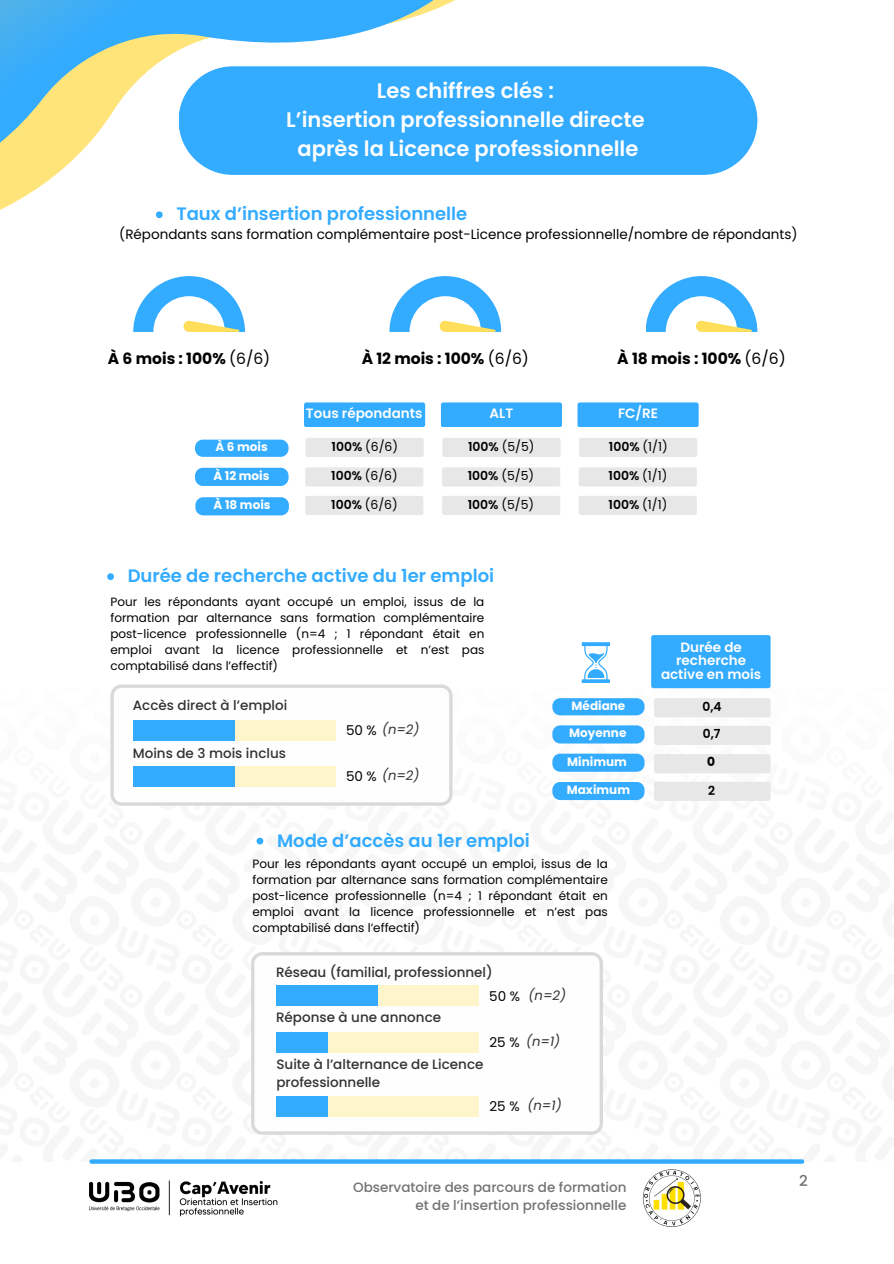
<style>
.page{position:relative;width:894px;height:1264px;background:#fff}
.page>*{position:absolute;margin:0;border:0;box-sizing:border-box;transform-origin:0 0}
.t1{font:600 21px/29.2px "Poppins";color:#fefefe;text-align:center}
.t2{font:600 18px "Poppins";color:#33abff}
.t3{font:700 15.45px "Poppins";color:#000}
.t4{font:500 15px "Poppins";color:#737373}
.t5{font:500 13.5px/18px "Poppins";color:#323232}
.t6{font:13.5px "Poppins";color:#000}
.t7{font:500 13.5px/18px "Poppins";color:#737373;text-align:right}
.t8{font:600 13.5px/13.5px "Poppins";color:#fefefe;text-align:center}
.t9{font:italic 13.2px "Poppins";color:#323232}
.t10{font:12.3px "Poppins";color:#000}
.t11{font:12px/16px "Poppins";color:#000;text-align:justify}
.t12{font:700 12px "Poppins";color:#fefefe}
.s1{font-weight:400}
.s2{font-weight:600}
.s3{font-style:normal;font-size:13.5px;color:#000}
</style>
<div class="page">
<svg style="left:92px;top:1159px;width:709px;height:4px;background:#42b0fe"></svg>
<div style="left:178px;top:66px;width:579px;height:109px;background:#33abff;border-radius:54px"></div>
<svg style="left:646px;top:276px;width:111px;height:56px"></svg>
<svg style="left:107px;top:573px;width:7px;height:7px"></svg>
<svg style="left:256px;top:837px;width:7px;height:7px"></svg>
<svg style="left:110px;top:684px;width:342px;height:121px"></svg>
<div style="left:133px;top:720px;width:203px;height:20px;background:#fff5cb"></div>
<div style="left:133px;top:720px;width:101px;height:20px;background:#33abff"></div>
<div style="left:133px;top:766px;width:203px;height:20px;background:#fff5cb"></div>
<div style="left:133px;top:766px;width:101px;height:20px;background:#33abff"></div>
<svg style="left:251px;top:952px;width:351px;height:182px"></svg>
<div style="left:276px;top:985px;width:203px;height:21px;background:#fff5cb"></div>
<div style="left:276px;top:985px;width:101px;height:21px;background:#33abff"></div>
<div style="left:276px;top:1032px;width:203px;height:20px;background:#fff5cb"></div>
<div style="left:276px;top:1032px;width:51px;height:20px;background:#33abff"></div>
<div style="left:276px;top:1095px;width:203px;height:21px;background:#fff5cb"></div>
<div style="left:276px;top:1095px;width:51px;height:21px;background:#33abff"></div>
<div style="left:304px;top:402px;width:121px;height:25px;background:#33abff;border-radius:2px"></div>
<div style="left:195px;top:468px;width:93px;height:18px;background:#33abff;border-radius:8px"></div>
<div style="left:195px;top:439px;width:93px;height:18px;background:#33abff;border-radius:8px"></div>
<div style="left:195px;top:497px;width:94px;height:18px;background:#33abff;border-radius:8px"></div>
<div style="left:441px;top:402px;width:121px;height:25px;background:#33abff;border-radius:2px"></div>
<div style="left:577px;top:402px;width:121px;height:25px;background:#33abff;border-radius:2px"></div>
<div style="left:305px;top:438px;width:118px;height:19px;background:#e7e7e7;border-radius:2px"></div>
<div style="left:442px;top:438px;width:118px;height:19px;background:#e7e7e7;border-radius:2px"></div>
<div style="left:578px;top:438px;width:119px;height:19px;background:#e7e7e7;border-radius:2px"></div>
<div style="left:305px;top:467px;width:118px;height:19px;background:#e7e7e7;border-radius:2px"></div>
<div style="left:442px;top:467px;width:118px;height:19px;background:#e7e7e7;border-radius:2px"></div>
<div style="left:578px;top:467px;width:118px;height:19px;background:#e7e7e7;border-radius:2px"></div>
<div style="left:305px;top:496px;width:118px;height:19px;background:#e7e7e7;border-radius:2px"></div>
<div style="left:442px;top:496px;width:118px;height:19px;background:#e7e7e7;border-radius:2px"></div>
<div style="left:578px;top:496px;width:118px;height:19px;background:#e7e7e7;border-radius:2px"></div>
<img style="left:89px;top:1180px;width:188px;height:36px">
<img style="left:642px;top:1169px;width:59px;height:58px">
<svg style="left:552px;top:725px;width:92px;height:18px;background:#3daffe"></svg>
<svg style="left:552px;top:698px;width:92px;height:17px;background:#3baefe"></svg>
<svg style="left:552px;top:753px;width:92px;height:18px;background:#3fb0fe"></svg>
<div style="left:552px;top:782px;width:92px;height:18px;background:#33abff"></div>
<div style="left:651px;top:635px;width:119px;height:53px;background:#33abff;border-radius:2px"></div>
<div style="left:654px;top:698px;width:116px;height:19px;background:#e7e7e7;border-radius:2px"></div>
<div style="left:654px;top:725px;width:116px;height:20px;background:#e7e7e7;border-radius:2px"></div>
<div style="left:654px;top:754px;width:116px;height:19px;background:#e7e7e7;border-radius:2px"></div>
<div style="left:654px;top:781px;width:116px;height:20px;background:#e7e7e7;border-radius:2px"></div>
<svg style="left:581px;top:642px;width:28px;height:40px"></svg>
<svg style="left:0;top:0;width:552px;height:332px"></svg>
<h3 class="t1" style="left:286px;top:76px;width:360px">Les chiffres clés :<br>L’insertion professionnelle directe après la Licence professionnelle</h3>
<h3 class="t2" style="left:176px;top:201px;width:292px">Taux d’insertion professionnelle</h3>
<p class="t6" style="left:119px;top:225px;width:679px">(Répondants sans formation complémentaire post-Licence professionnelle/nombre de répondants)</p>
<p class="t3" style="left:108px;top:348px;width:164px">À 6 mois : 100% <span class="s1">(6/6)</span></p>
<p class="t3" style="left:361px;top:348px;width:169px">À 12 mois : 100% <span class="s1">(6/6)</span></p>
<h1 class="t3" style="left:617px;top:348px;width:170px">À 18 mois : 100% <span class="s1">(6/6)</span></h1>
<h6 class="t12" style="left:215px;top:438px;width:54px">À 6 mois</h6>
<h4 class="t12" style="left:213px;top:467px;width:58px">À 12 mois</h4>
<h6 class="t12" style="left:213px;top:497px;width:58px">À 18 mois</h6>
<h6 class="t8" style="left:306px;top:407px;width:118px">Tous répondants</h6>
<h6 class="t8" style="left:489px;top:406px;width:25px">ALT</h6>
<p class="t8" style="left:618px;top:406px;width:42px">FC/RE</p>
<p class="t10" style="left:331px;top:438px;width:68px"><span class="s2">100%</span> (6/6)</p>
<p class="t10" style="left:468px;top:438px;width:68px"><span class="s2">100%</span> (5/5)</p>
<h5 class="t10" style="left:608px;top:438px;width:60px"><span class="s2">100%</span> (1/1)</h5>
<p class="t10" style="left:331px;top:467px;width:68px"><span class="s2">100%</span> (6/6)</p>
<h5 class="t10" style="left:467px;top:467px;width:68px"><span class="s2">100%</span> (5/5)</h5>
<p class="t10" style="left:608px;top:467px;width:60px"><span class="s2">100%</span> (1/1)</p>
<h5 class="t10" style="left:331px;top:496px;width:68px"><span class="s2">100%</span> (6/6)</h5>
<p class="t10" style="left:467px;top:496px;width:68px"><span class="s2">100%</span> (5/5)</p>
<p class="t10" style="left:608px;top:496px;width:60px"><span class="s2">100%</span> (1/1)</p>
<p class="t2" style="left:128px;top:563px;width:368px">Durée de recherche active du 1er emploi</p>
<p class="t11" style="left:110px;top:594px;width:375px">Pour les répondants ayant occupé un emploi, issus de la formation par alternance sans formation complémentaire post-licence professionnelle (n=4 ; 1 répondant était en emploi avant la licence professionnelle et n’est pas comptabilisé dans l’effectif)</p>
<h3 class="t5" style="left:133px;top:696px;width:156px">Accès direct à l’emploi</h3>
<p class="t5" style="left:133px;top:744px;width:154px">Moins de 3 mois inclus</p>
<p class="t9" style="left:346px;top:720px;width:75px"><span class="s3">50 %</span> (n=2)</p>
<p class="t9" style="left:346px;top:766px;width:75px"><span class="s3">50 %</span> (n=2)</p>
<h6 class="t2" style="left:277px;top:827px;width:254px">Mode d’accès au 1er emploi</h6>
<p class="t12" style="left:571px;top:697px;width:55px">Médiane</p>
<p class="t12" style="left:569px;top:724px;width:59px">Moyenne</p>
<p class="t12" style="left:567px;top:753px;width:61px">Minimum</p>
<p class="t12" style="left:566px;top:781px;width:65px">Maximum</p>
<h5 class="t11" style="left:252px;top:856px;width:357px">Pour les répondants ayant occupé un emploi, issus de la formation par alternance sans formation complémentaire post-licence professionnelle (n=4 ; 1 répondant était en emploi avant la licence professionnelle et n’est pas comptabilisé dans l’effectif)</h5>
<h6 class="t5" style="left:276px;top:963px;width:218px">Réseau (familial, professionnel)</h6>
<h6 class="t5" style="left:276px;top:1008px;width:166px">Réponse à une annonce</h6>
<p class="t6" style="left:489px;top:986px;width:32px">50 %</p>
<p class="t6" style="left:489px;top:1032px;width:32px">25 %</p>
<h6 class="t5" style="left:276px;top:1055px;width:208px">Suite à l’alternance de Licence professionnelle</h6>
<p class="t6" style="left:489px;top:1096px;width:32px">25 %</p>
<h6 class="t9" style="left:528px;top:986px;width:39px">(n=2)</h6>
<h4 class="t9" style="left:526px;top:1032px;width:36px">(n=1)</h4>
<h6 class="t9" style="left:527px;top:1096px;width:36px">(n=1)</h6>
<p class="t7" style="left:353px;top:1178px;width:275px">Observatoire des parcours de formation et de l’insertion professionnelle</p>
<p class="t8" style="left:660px;top:640px;width:102px">Durée de recherche active en mois</p>
<p class="t4" style="left:799px;top:1170px;width:10px">2</p>
</div>
